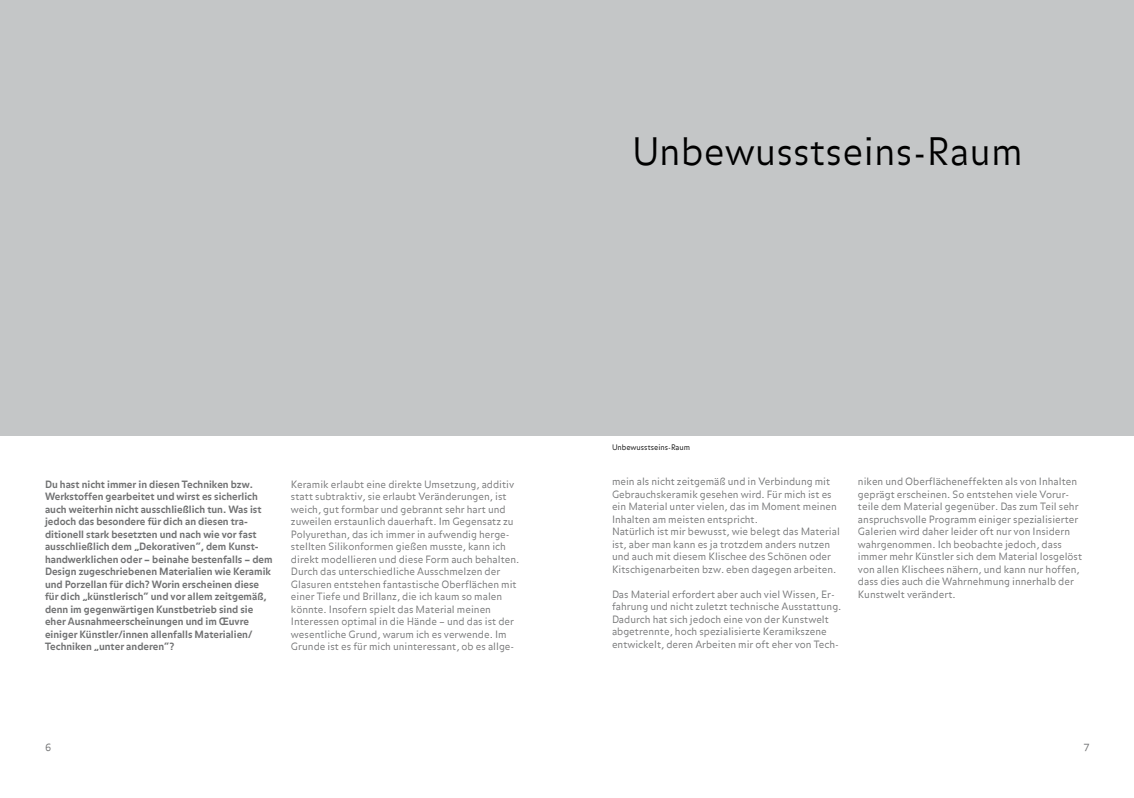
<style>
.page{position:relative;width:1134px;height:798px;background:#fff}
.page>*{position:absolute;margin:0;border:0;box-sizing:border-box;transform-origin:0 0}
.t1{font:300 37.5px "Balance";color:#000}
.t2{font:300 10.62px "Balance";color:#6f7071}
.t3{font:300 10px/12.5px "Balance";color:#6f7071}
.t4{font:700 10px/12.5px "Balance";color:#6f7071}
.t5{font:300 7.5px "Balance";color:#000}
</style>
<div class="page">
<div style="left:0;top:0;width:1134px;height:435px;background:#c4c6c7"></div>
<h1 class="t1" style="left:632px;top:130px;width:393px">Unbewusstseins-Raum</h1>
<p class="t4" style="left:45px;top:478px;width:229px">Du hast nicht immer in diesen Techniken bzw.<br>Werkstoffen gearbeitet und wirst es sicherlich auch weiterhin nicht ausschließlich tun. Was ist jedoch das besondere für dich an diesen tra&shy;ditionell stark besetzten und nach wie vor fast ausschließlich dem „Dekorativen“, dem Kunst&shy;handwerklichen oder – beinahe bestenfalls – dem Design zugeschriebenen Materialien wie Keramik und Porzellan für dich? Worin erscheinen diese für dich „künstlerisch“ und vor allem zeitgemäß, denn im gegenwärtigen Kunstbetrieb sind sie eher Ausnahmeerscheinungen und im Œuvre einiger Künstler/innen allenfalls Materialien/ Techniken „unter anderen“?</p>
<p class="t3" style="left:291px;top:478px;width:230px">Keramik erlaubt eine direkte Umsetzung, additiv statt subtraktiv, sie erlaubt Veränderungen, ist weich, gut formbar und gebrannt sehr hart und zuweilen erstaunlich dauerhaft. Im Gegensatz zu Polyurethan, das ich immer in aufwendig herge&shy;stellten Silikonformen gießen musste, kann ich direkt modellieren und diese Form auch behalten.<br>Durch das unterschiedliche Ausschmelzen der Glasuren entstehen fantastische Oberflächen mit einer Tiefe und Brillanz, die ich kaum so malen könnte. Insofern spielt das Material meinen Interessen optimal in die Hände – und das ist der wesentliche Grund, warum ich es verwende. Im Grunde ist es für mich uninteressant, ob es allge-</p>
<p class="t5" style="left:612px;top:443px;width:80px">Unbewusstseins-Raum</p>
<p class="t3" style="left:612px;top:476px;width:229px">mein als nicht zeitgemäß und in Verbindung mit Gebrauchskeramik gesehen wird. Für mich ist es ein Material unter vielen, das im Moment meinen Inhalten am meisten entspricht.<br>Natürlich ist mir bewusst, wie belegt das Material ist, aber man kann es ja trotzdem anders nutzen und auch mit diesem Klischee des Schönen oder Kitschigenarbeiten bzw. eben dagegen arbeiten.</p>
<p class="t3" style="left:612px;top:588px;width:231px">Das Material erfordert aber auch viel Wissen, Er&shy;fahrung und nicht zuletzt technische Ausstattung.<br>Dadurch hat sich jedoch eine von der Kunstwelt abgetrennte, hoch spezialisierte Keramikszene entwickelt, deren Arbeiten mir oft eher von Tech-</p>
<p class="t3" style="left:858px;top:476px;width:226px">niken und Oberflächeneffekten als von Inhalten geprägt erscheinen. So entstehen viele Vorur&shy;teile dem Material gegenüber. Das zum Teil sehr anspruchsvolle Programm einiger spezialisierter Galerien wird daher leider oft nur von Insidern wahrgenommen. Ich beobachte jedoch, dass immer mehr Künstler sich dem Material losgelöst von allen Klischees nähern, und kann nur hoffen, dass dies auch die Wahrnehmung innerhalb der Kunstwelt verändert.</p>
<p class="t2" style="left:45px;top:740px;width:8px">6</p>
<p class="t2" style="left:1083px;top:740px;width:8px">7</p>
</div>
